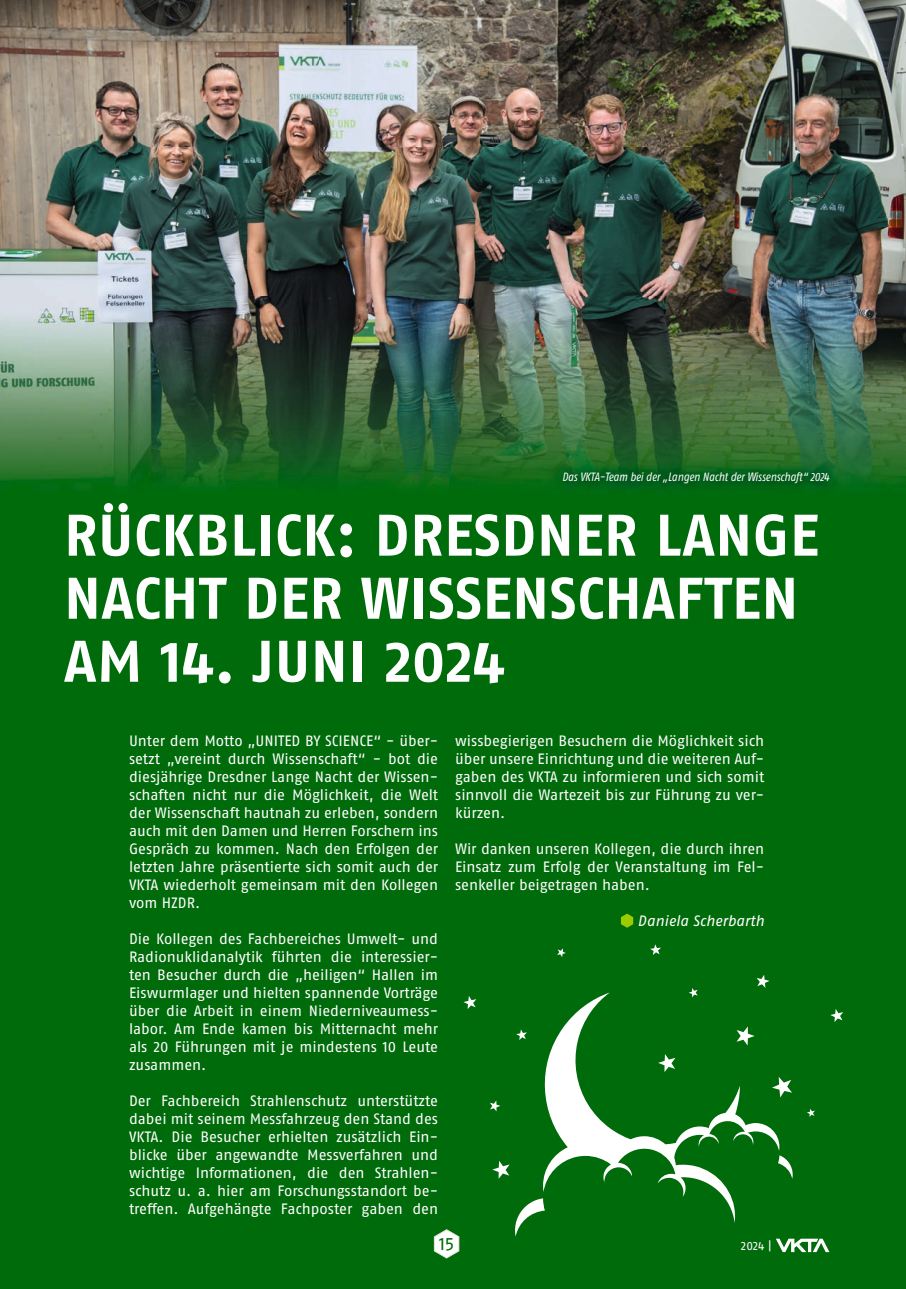
<style>
.page{position:relative;width:906px;height:1289px;background:#fff}
.page>*{position:absolute;margin:0;border:0;box-sizing:border-box;transform-origin:0 0}
.t1{font:700 58.5px/63px "Fago Pro";letter-spacing:.01em;color:#fff}
.t2{font:18px "Fago Pro";color:#006b0a}
.t3{font:15px/18px "Fago Pro";letter-spacing:-.005em;color:#fff;text-align:justify}
.t4{font:italic 15px "Fago Pro";letter-spacing:-.005em;color:#fff}
.t5{font:italic condensed 12px "Fago Pro";letter-spacing:-.005em;color:#fff}
.t6{font:12px "Fago Pro";color:#fff}
</style>
<div class="page">
<div style="left:0;top:0;width:906px;height:1288px;background:#006b0a"></div>
<svg style="left:621px;top:913px;width:12px;height:14px"></svg>
<img style="left:0;top:0;width:906px;height:492px">
<img style="left:551px;top:461px;width:289px;height:31px">
<svg style="left:779px;top:1155px;width:13px;height:23px"></svg>
<svg style="left:543px;top:992px;width:236px;height:230px"></svg>
<svg style="left:515px;top:1198px;width:30px;height:38px"></svg>
<svg style="left:658px;top:1054px;width:17px;height:18px"></svg>
<svg style="left:756px;top:975px;width:13px;height:12px"></svg>
<svg style="left:688px;top:988px;width:9px;height:9px"></svg>
<svg style="left:557px;top:948px;width:9px;height:9px"></svg>
<svg style="left:516px;top:1029px;width:11px;height:11px"></svg>
<svg style="left:490px;top:1100px;width:10px;height:11px"></svg>
<svg style="left:772px;top:1076px;width:20px;height:21px"></svg>
<svg style="left:807px;top:1108px;width:8px;height:8px"></svg>
<svg style="left:830px;top:1009px;width:13px;height:13px"></svg>
<svg style="left:463px;top:996px;width:13px;height:13px"></svg>
<svg style="left:736px;top:1026px;width:18px;height:19px"></svg>
<svg style="left:492px;top:1161px;width:17px;height:17px"></svg>
<svg style="left:650px;top:944px;width:11px;height:11px"></svg>
<svg style="left:434px;top:1229px;width:25px;height:29px"></svg>
<svg style="left:776px;top:1238px;width:53px;height:13px"></svg>
<p class="t5" style="left:562px;top:470px;width:269px">Das VKTA-Team bei der „Langen Nacht der Wissenschaft“ 2024</p>
<h1 class="t1" style="left:64px;top:503px;width:756px">RÜCKBLICK: DRESDNER LANGE<br>NACHT DER WISSENSCHAFTEN<br>AM 14. JUNI 2024</h1>
<p class="t3" style="left:129px;top:732px;width:311px">Unter dem Motto „UNITED BY SCIENCE“ - über&shy;setzt „vereint durch Wissenschaft“ - bot die diesjährige Dresdner Lange Nacht der Wissen&shy;schaften nicht nur die Möglichkeit, die Welt der Wissenschaft hautnah zu erleben, sondern auch mit den Damen und Herren Forschern ins Gespräch zu kommen. Nach den Erfolgen der letzten Jahre präsentierte sich somit auch der VKTA wiederholt gemeinsam mit den Kollegen vom HZDR.</p>
<p class="t3" style="left:129px;top:930px;width:311px">Die Kollegen des Fachbereiches Umwelt- und Radionuklidanalytik führten die interessier&shy;ten Besucher durch die „heiligen“ Hallen im Eiswurmlager und hielten spannende Vorträge über die Arbeit in einem Niederniveaumess&shy;labor. Am Ende kamen bis Mitternacht mehr als 20 Führungen mit je mindestens 10 Leute zusammen.</p>
<p class="t3" style="left:129px;top:1092px;width:310px">Der Fachbereich Strahlenschutz unterstützte dabei mit seinem Messfahrzeug den Stand des VKTA. Die Besucher erhielten zusätzlich Ein&shy;blicke über angewandte Messverfahren und wichtige Informationen, die den Strahlen&shy;schutz u. a. hier am Forschungsstandort be&shy;treffen. Aufgehängte Fachposter gaben den</p>
<p class="t3" style="left:455px;top:732px;width:311px">wissbegierigen Besuchern die Möglichkeit sich über unsere Einrichtung und die weiteren Auf&shy;gaben des VKTA zu informieren und sich somit sinnvoll die Wartezeit bis zur Führung zu ver&shy;kürzen.</p>
<p class="t3" style="left:455px;top:840px;width:310px">Wir danken unseren Kollegen, die durch ihren Einsatz zum Erfolg der Veranstaltung im Fel&shy;senkeller beigetragen haben.</p>
<p class="t4" style="left:637px;top:912px;width:128px">Daniela Scherbarth</p>
<p class="t2" style="left:439px;top:1232px;width:17px">15</p>
<p class="t6" style="left:741px;top:1238px;width:32px">2024 |</p>
</div>
